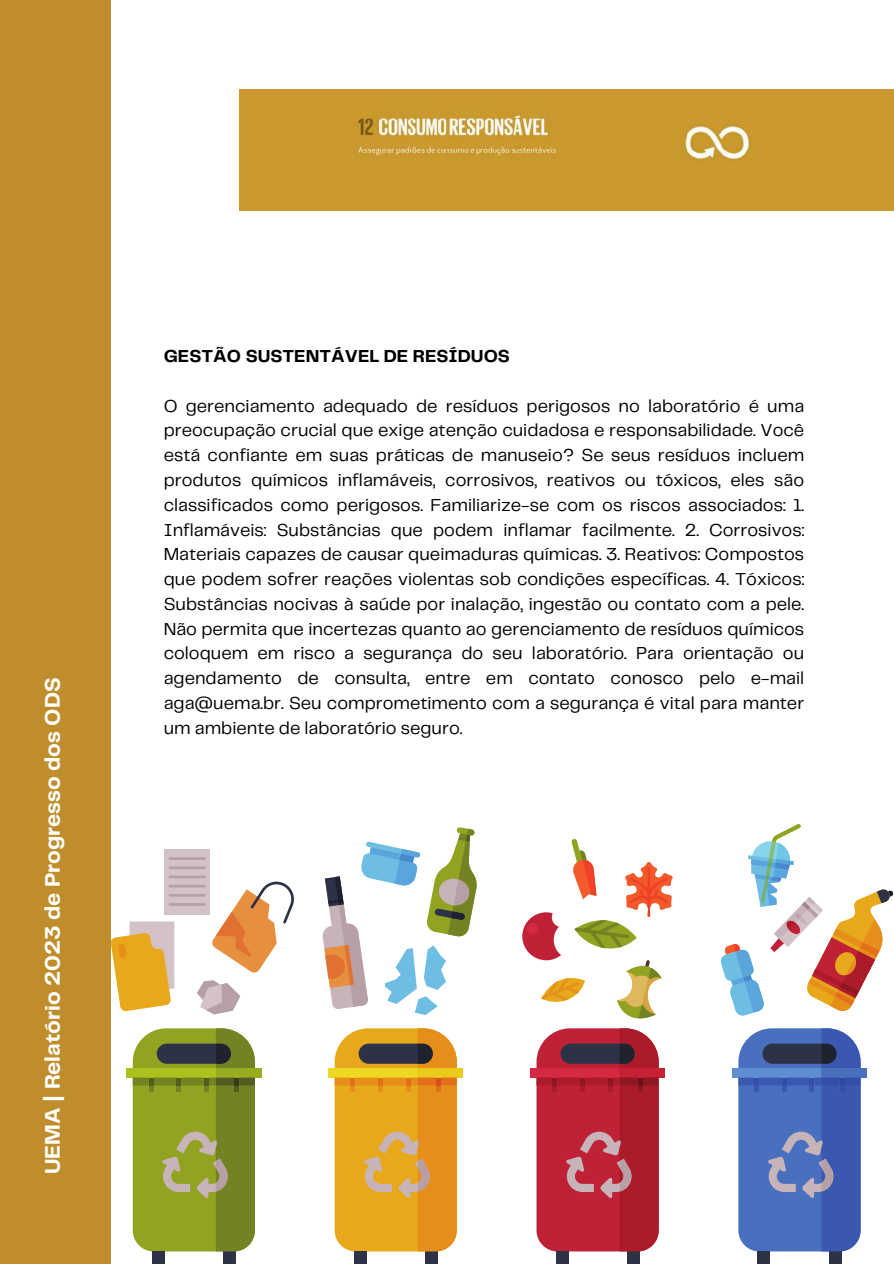
<style>
.page{position:relative;width:894px;height:1264px;background:#fff}
.page>*{position:absolute;margin:0;border:0;box-sizing:border-box;transform-origin:0 0}
.t1{font:700 21.9px "Telegraf";color:#fff}
.t2{font:18px/24.8px "Telegraf";color:#000;text-align:justify}
.t3{font:700 18px "Telegraf";color:#000}
</style>
<div class="page">
<div style="left:0;top:0;width:110px;height:1263px;background:#bf8d2c"></div>
<img style="left:239px;top:89px;width:654px;height:122px">
<div style="left:164px;top:848px;width:46px;height:66px;background:#d3c3c7"></div>
<hr style="left:169px;top:903px;width:36px;height:2px;background:#b79fa6">
<hr style="left:169px;top:894px;width:36px;height:2px;background:#b79fa6">
<hr style="left:169px;top:884px;width:36px;height:3px;background:#b79fa6">
<hr style="left:169px;top:875px;width:36px;height:3px;background:#b79fa6">
<hr style="left:169px;top:866px;width:36px;height:3px;background:#b79fa6">
<hr style="left:169px;top:857px;width:36px;height:3px;background:#b79fa6">
<svg style="left:212px;top:881px;width:82px;height:92px"></svg>
<svg style="left:197px;top:980px;width:43px;height:34px"></svg>
<div style="left:126px;top:1068px;width:135px;height:9px;background:#acc11c"></div>
<div style="left:152px;top:1251px;width:12px;height:12px;background:#2e3247"></div>
<div style="left:223px;top:1251px;width:12px;height:12px;background:#2e3247"></div>
<div style="left:216px;top:1068px;width:45px;height:9px;background:#99ac20"></div>
<svg style="left:133px;top:1028px;width:122px;height:40px;background:#788442"></svg>
<svg style="left:133px;top:1077px;width:122px;height:174px;background:#8a992d"></svg>
<div style="left:234px;top:1077px;width:5px;height:8px;background:#363b17"></div>
<div style="left:129px;top:921px;width:45px;height:67px;background:#d3c3c7"></div>
<svg style="left:110px;top:932px;width:61px;height:79px"></svg>
<div style="left:328px;top:1068px;width:135px;height:9px;background:#edd922"></div>
<div style="left:354px;top:1251px;width:12px;height:12px;background:#2e3247"></div>
<div style="left:425px;top:1251px;width:12px;height:12px;background:#2e3247"></div>
<div style="left:417px;top:1068px;width:46px;height:9px;background:#eacb1c"></div>
<svg style="left:334px;top:1028px;width:122px;height:40px;background:#b3883e"></svg>
<svg style="left:334px;top:1077px;width:122px;height:174px;background:#e4a027"></svg>
<div style="left:436px;top:1077px;width:5px;height:8px;background:#da4e1e"></div>
<div style="left:530px;top:1068px;width:134px;height:9px;background:#d52842"></div>
<div style="left:555px;top:1251px;width:13px;height:12px;background:#2e3247"></div>
<div style="left:626px;top:1251px;width:13px;height:12px;background:#2e3247"></div>
<div style="left:619px;top:1068px;width:45px;height:9px;background:#c62033"></div>
<svg style="left:522px;top:839px;width:151px;height:229px"></svg>
<svg style="left:536px;top:1077px;width:122px;height:174px;background:#b82b3c"></svg>
<div style="left:637px;top:1077px;width:5px;height:8px;background:#69121a"></div>
<div style="left:731px;top:1068px;width:135px;height:9px;background:#5e8fd2"></div>
<div style="left:757px;top:1251px;width:13px;height:12px;background:#2e3247"></div>
<div style="left:828px;top:1251px;width:13px;height:12px;background:#2e3247"></div>
<div style="left:821px;top:1068px;width:45px;height:9px;background:#496fbf"></div>
<svg style="left:738px;top:1028px;width:122px;height:40px;background:#50669e"></svg>
<svg style="left:738px;top:1077px;width:122px;height:174px;background:#4e6db9"></svg>
<div style="left:839px;top:1077px;width:5px;height:8px;background:#2f49a5"></div>
<svg style="left:322px;top:827px;width:155px;height:188px"></svg>
<svg style="left:720px;top:824px;width:173px;height:192px"></svg>
<p class="t1" style="left:43px;top:1174px;width:498px;rotate:-90deg">UEMA | Relatório 2023 de Progresso dos ODS</p>
<p class="t3" style="left:164px;top:348px;width:347px">GESTÃO SUSTENTÁVEL DE RESÍDUOS</p>
<p class="t2" style="left:164px;top:394px;width:642px">O gerenciamento adequado de resíduos perigosos no laboratório é uma preocupação crucial que exige atenção cuidadosa e responsabilidade. Você está confiante em suas práticas de manuseio? Se seus resíduos incluem produtos químicos inflamáveis, corrosivos, reativos ou tóxicos, eles são classificados como perigosos. Familiarize-se com os riscos associados: 1.<br>Inflamáveis: Substâncias que podem inflamar facilmente. 2. Corrosivos:<br>Materiais capazes de causar queimaduras químicas. 3. Reativos: Compostos que podem sofrer reações violentas sob condições específicas. 4. Tóxicos:<br>Substâncias nocivas à saúde por inalação, ingestão ou contato com a pele.<br>Não permita que incertezas quanto ao gerenciamento de resíduos químicos coloquem em risco a segurança do seu laboratório. Para orientação ou agendamento de consulta, entre em contato conosco pelo e-mail aga@uema.br. Seu comprometimento com a segurança é vital para manter um ambiente de laboratório seguro.</p>
</div>
